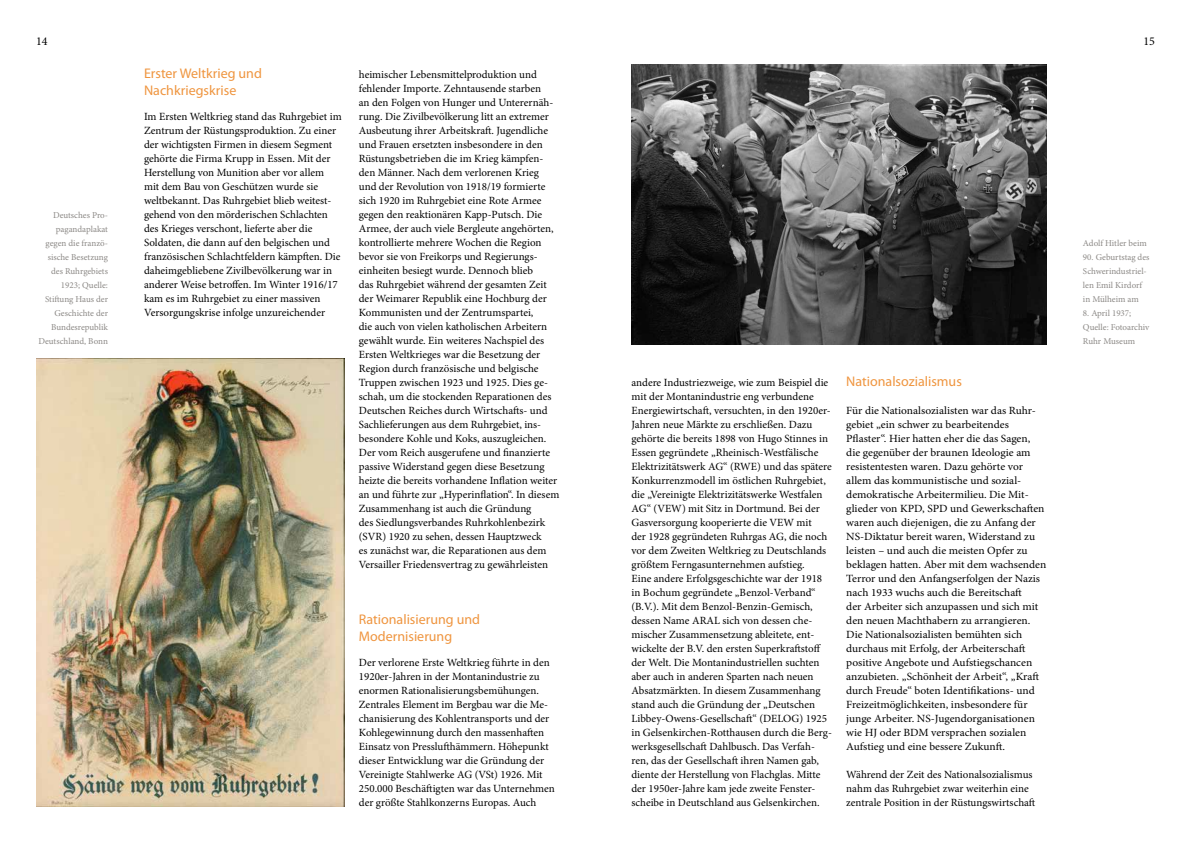
<style>
.page{position:relative;width:1191px;height:842px;background:#fff}
.page>*{position:absolute;margin:0;border:0;box-sizing:border-box;transform-origin:0 0}
.t1{font:14px/16.8px "Myriad Pro";color:#ef953f}
.t2{font:12px "Minion Pro";color:#000}
.t3{font:11px/14px "Minion Pro";color:#000}
.t4{font:11px/14px "Minion Pro";color:#000;scale:1.04 1}
.t5{font:9px/14px "Minion Pro";color:#8c8986}
</style>
<div class="page">
<img style="left:36px;top:358px;width:309px;height:448px">
<img style="left:631px;top:64px;width:416px;height:280px">
<p class="t2" style="left:36px;top:33px;width:13px">14</p>
<p class="t2" style="left:1143px;top:33px;width:13px">15</p>
<p class="t1" style="left:144px;top:65px;width:119px">Erster Weltkrieg und<br>Nachkriegskrise</p>
<p class="t3" style="left:144px;top:110px;width:199px">Im Ersten Weltkrieg stand das Ruhrgebiet im Zentrum der Rüstungsproduktion. Zu einer der wichtigsten Firmen in diesem Segment gehörte die Firma Krupp in Essen. Mit der Herstellung von Munition aber vor allem mit dem Bau von Geschützen wurde sie weltbekannt. Das Ruhrgebiet blieb weitest&shy;gehend von den mörderischen Schlachten des Krieges verschont, lieferte aber die Soldaten, die dann auf den belgischen und französischen Schlachtfeldern kämpften. Die daheimgebliebene Zivilbevölkerung war in anderer Weise betroffen. Im Winter 1916/17 kam es im Ruhrgebiet zu einer massiven Versorgungskrise infolge unzureichender</p>
<p class="t3" style="left:359px;top:68px;width:202px">heimischer Lebensmittelproduktion und fehlender Importe. Zehntausende starben<br>an den Folgen von Hunger und Unterernäh&shy;rung. Die Zivilbevölkerung litt an extremer Ausbeutung ihrer Arbeitskraft. Jugendliche und Frauen ersetzten insbesondere in den Rüstungsbetrieben die im Krieg kämpfen&shy;den Männer. Nach dem verlorenen Krieg<br>und der Revolution von 1918/19 formierte sich 1920 im Ruhrgebiet eine Rote Armee gegen den reaktionären Kapp-Putsch. Die Armee, der auch viele Bergleute angehörten, kontrollierte mehrere Wochen die Region bevor sie von Freikorps und Regierungs&shy;einheiten besiegt wurde. Dennoch blieb<br>das Ruhrgebiet während der gesamten Zeit der Weimarer Republik eine Hochburg der Kommunisten und der Zentrumspartei,<br>die auch von vielen katholischen Arbeitern gewählt wurde. Ein weiteres Nachspiel des Ersten Weltkrieges war die Besetzung der Region durch französische und belgische Truppen zwischen 1923 und 1925. Dies ge&shy;schah, um die stockenden Reparationen des Deutschen Reiches durch Wirtschafts- und Sachlieferungen aus dem Ruhrgebiet, ins&shy;besondere Kohle und Koks, auszugleichen.<br>Der vom Reich ausgerufene und finanzierte passive Widerstand gegen diese Besetzung heizte die bereits vorhandene Inflation weiter an und führte zur „Hyperinflation“. In diesem Zusammenhang ist auch die Gründung<br>des Siedlungsverbandes Ruhrkohlenbezirk (SVR) 1920 zu sehen, dessen Hauptzweck<br>es zunächst war, die Reparationen aus dem Versailler Friedensvertrag zu gewährleisten</p>
<p class="t5" style="left:38px;top:208px;width:71px;text-align:right">Deutsches Pro&shy;pagandaplakat gegen die franzö&shy;sische Besetzung des Ruhrgebiets<br>1923; Quelle:<br>Stiftung Haus der<br>Geschichte der<br>Bundesrepublik<br>Deutschland, Bonn</p>
<p class="t5" style="left:1083px;top:236px;width:65px">Adolf Hitler beim</p>
<p class="t5" style="left:1083px;top:250px;width:68px">90. Geburtstag des<br>Schwerindustriel&shy;len Emil Kirdorf in Mülheim am</p>
<p class="t5" style="left:1083px;top:306px;width:68px">8. April 1937;<br>Quelle: Fotoarchiv<br>Ruhr Museum</p>
<p class="t3" style="left:631px;top:376px;width:202px">andere Industriezweige, wie zum Beispiel die mit der Montanindustrie eng verbundene Energiewirtschaft, versuchten, in den 1920er-Jahren neue Märkte zu erschließen. Dazu gehörte die bereits 1898 von Hugo Stinnes in Essen gegründete „Rheinisch-Westfälische Elektrizitätswerk AG“ (RWE) und das spätere Konkurrenzmodell im östlichen Ruhrgebiet, die „Vereinigte Elektrizitätswerke Westfalen AG“ (VEW) mit Sitz in Dortmund. Bei der Gasversorgung kooperierte die VEW mit<br>der 1928 gegründeten Ruhrgas AG, die noch vor dem Zweiten Weltkrieg zu Deutschlands größtem Ferngasunternehmen aufstieg.<br>Eine andere Erfolgsgeschichte war der 1918 in Bochum gegründete „Benzol-Verband“ (B.V.). Mit dem Benzol-Benzin-Gemisch, dessen Name ARAL sich von dessen che&shy;mischer Zusammensetzung ableitete, ent&shy;wickelte der B.V. den ersten Superkraftstoff der Welt. Die Montanindustriellen suchten aber auch in anderen Sparten nach neuen Absatzmärkten. In diesem Zusammenhang stand auch die Gründung der „Deutschen Libbey-Owens-Gesellschaft“ (DELOG) 1925 in Gelsenkirchen-Rotthausen durch die Berg&shy;werksgesellschaft Dahlbusch. Das Verfah&shy;ren, das der Gesellschaft ihren Namen gab, diente der Herstellung von Flachglas. Mitte der 1950er-Jahre kam jede zweite Fenster&shy;scheibe in Deutschland aus Gelsenkirchen.</p>
<p class="t1" style="left:846px;top:373px;width:117px">Nationalsozialismus</p>
<p class="t4" style="left:846px;top:404px;width:194px">Für die Nationalsozialisten war das Ruhr&shy;gebiet „ein schwer zu bearbeitendes Pflaster“. Hier hatten eher die das Sagen, die gegenüber der braunen Ideologie am resistentesten waren. Dazu gehörte vor allem das kommunistische und sozial&shy;demokratische Arbeitermilieu. Die Mit&shy;glieder von KPD, SPD und Gewerkschaften waren auch diejenigen, die zu Anfang der NS-Diktatur bereit waren, Widerstand zu leisten – und auch die meisten Opfer zu beklagen hatten. Aber mit dem wachsenden Terror und den Anfangserfolgen der Nazis nach 1933 wuchs auch die Bereitschaft<br>der Arbeiter sich anzupassen und sich mit den neuen Machthabern zu arrangieren.<br>Die Nationalsozialisten bemühten sich durchaus mit Erfolg, der Arbeiterschaft positive Angebote und Aufstiegschancen anzubieten. „Schönheit der Arbeit“, „Kraft durch Freude“ boten Identifikations- und Freizeitmöglichkeiten, insbesondere für junge Arbeiter. NS-Jugendorganisationen wie HJ oder BDM versprachen sozialen Aufstieg und eine bessere Zukunft.</p>
<p class="t3" style="left:846px;top:768px;width:190px">Während der Zeit des Nationalsozialismus nahm das Ruhrgebiet zwar weiterhin eine zentrale Position in der Rüstungswirtschaft</p>
<p class="t1" style="left:359px;top:611px;width:123px">Rationalisierung und<br>Modernisierung</p>
<p class="t3" style="left:359px;top:656px;width:198px">Der verlorene Erste Weltkrieg führte in den 1920er-Jahren in der Montanindustrie zu enormen Rationalisierungsbemühungen.<br>Zentrales Element im Bergbau war die Me&shy;chanisierung des Kohlentransports und der Kohlegewinnung durch den massenhaften Einsatz von Presslufthämmern. Höhepunkt dieser Entwicklung war die Gründung der Vereinigte Stahlwerke AG (VSt) 1926. Mit 250.000 Beschäftigten war das Unternehmen der größte Stahlkonzerns Europas. Auch</p>
</div>
